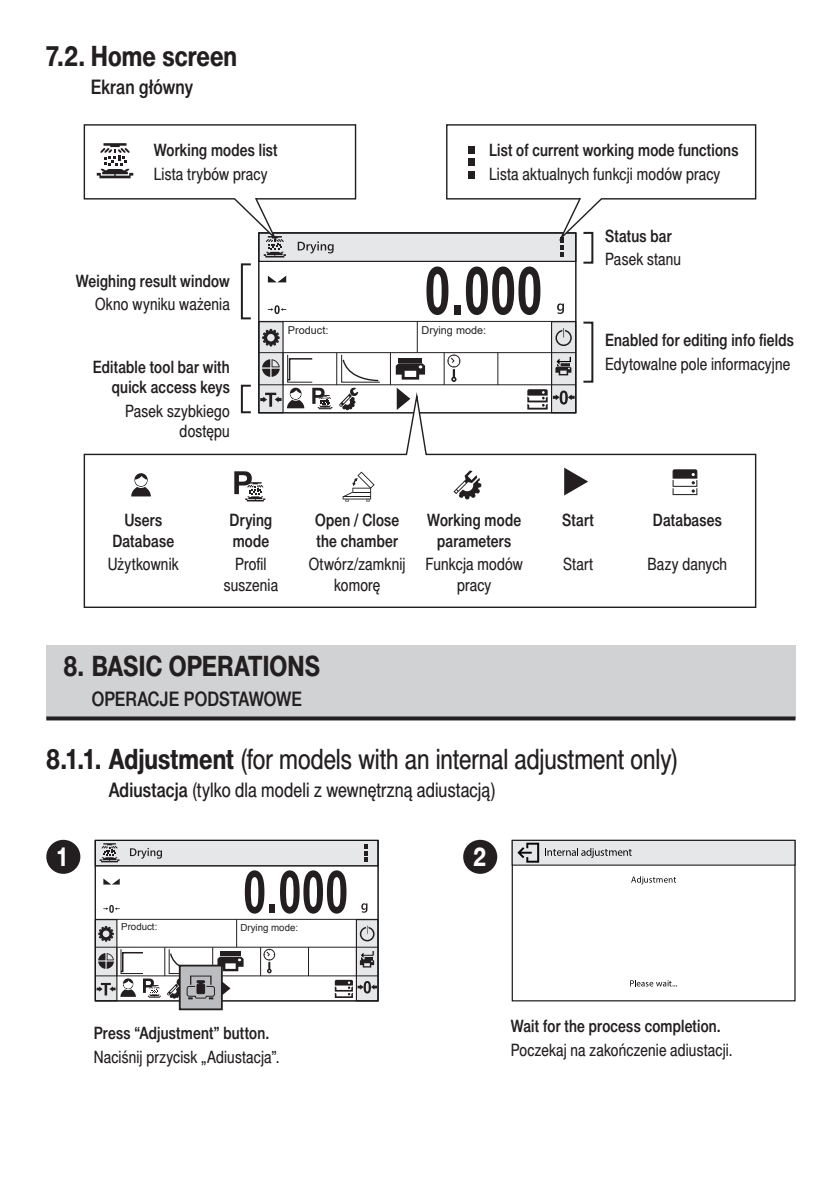
<style>
.page{position:relative;width:840px;height:1191px;background:#fff}
.page>*{position:absolute;margin:0;border:0;box-sizing:border-box;transform-origin:0 0}
.Nagłówek_2{font:28px "Switzer Cnd EFN";letter-spacing:-.005em;color:#231f20}
.Nagłówek{font:700 28px "Switzer Cnd EFN";color:#231f20}
.Nagłówek_2-2{font:700 28px "Switzer Cnd EFN";color:#231f20}
.t1{font:700 26px "Switzer Cnd EFN";color:#fff}
.Nagłówek_2-3{font:20px "Switzer Cnd EFN";letter-spacing:.005em;color:#231f20}
.Nagłówek-2{font:20px "Switzer Cnd EFN Medium";color:#231f20}
.Nagłówek_2-4{font:20px "Switzer Cnd EFN Medium";letter-spacing:.005em;color:#231f20}
.Treść_2{font:17px/20.4px "Switzer Cnd EFN Medium";letter-spacing:.01em;color:#231f20;text-align:center}
.treść_2{font:17px/20.4px "Switzer Cnd EFN";letter-spacing:.01em;color:#231f20;text-align:center}
.t2{font:10.8px "Arial";color:#231f20}
.t3{font:9.6px "Arial";color:#231f20}
.s1{font-weight:700}
.s2{font-family:"Switzer Cnd EFN Medium"}
</style>
<div class="page">
<div style="left:95px;top:840px;width:283px;height:26px;background:#e6e7e9"></div>
<div style="left:356px;top:919px;width:22px;height:81px;background:#e6e7e9"></div>
<div style="left:355px;top:919px;width:23px;height:82px;border:1px solid #231f20"></div>
<hr style="left:95px;top:975px;width:283px;height:1px;background:#231f20">
<svg style="left:308px;top:947px;width:1px;height:28px"></svg>
<hr style="left:95px;top:919px;width:283px;height:1px;background:#231f20">
<hr style="left:95px;top:946px;width:283px;height:1px;background:#231f20">
<hr style="left:95px;top:865px;width:283px;height:1px;background:#231f20">
<svg style="left:103px;top:878px;width:17px;height:6px"></svg>
<svg style="left:103px;top:905px;width:17px;height:7px"></svg>
<svg style="left:361px;top:903px;width:6px;height:9px"></svg>
<svg style="left:245px;top:870px;width:19px;height:43px"></svg>
<div style="left:269px;top:904px;width:6px;height:9px;background:#231f20"></div>
<svg style="left:280px;top:870px;width:66px;height:43px"></svg>
<svg style="left:130px;top:848px;width:32px;height:10px"></svg>
<svg style="left:100px;top:843px;width:19px;height:19px"></svg>
<svg style="left:364px;top:844px;width:3px;height:17px"></svg>
<div style="left:95px;top:840px;width:283px;height:161px;border:1px solid #111416"></div>
<div style="left:359px;top:926px;width:15px;height:15px;border:2px solid #231f20;border-radius:50%"></div>
<svg style="left:366px;top:925px;width:2px;height:9px"></svg>
<svg style="left:334px;top:947px;width:43px;height:51px"></svg>
<svg style="left:260px;top:947px;width:15px;height:29px"></svg>
<div style="left:180px;top:965px;width:42px;height:44px;background:#bcbdc0"></div>
<div style="left:179px;top:964px;width:44px;height:46px;border:2px solid #231f20"></div>
<svg style="left:96px;top:919px;width:147px;height:80px"></svg>
<div style="left:512px;top:840px;width:282px;height:25px;background:#e6e7e9"></div>
<div style="left:511px;top:840px;width:284px;height:25px;border:1px solid #231f20"></div>
<svg style="left:517px;top:842px;width:114px;height:20px"></svg>
<svg style="left:631px;top:876px;width:44px;height:8px"></svg>
<svg style="left:630px;top:980px;width:46px;height:6px"></svg>
<div style="left:46px;top:840px;width:34px;height:34px;background:#231f20;border-radius:50%"></div>
<div style="left:463px;top:840px;width:34px;height:34px;background:#231f20;border-radius:50%"></div>
<div style="left:259px;top:233px;width:316px;height:28px;background:#e6e7e9"></div>
<div style="left:259px;top:322px;width:24px;height:91px;background:#e6e7e9"></div>
<svg style="left:262px;top:329px;width:17px;height:17px"></svg>
<svg style="left:552px;top:323px;width:22px;height:65px"></svg>
<div style="left:550px;top:321px;width:26px;height:92px;border:1px solid #231f20"></div>
<hr style="left:259px;top:384px;width:316px;height:1px;background:#231f20">
<hr style="left:416px;top:321px;width:1px;height:32px;background:#231f20">
<hr style="left:336px;top:353px;width:1px;height:32px;background:#231f20">
<hr style="left:390px;top:353px;width:1px;height:32px;background:#231f20">
<hr style="left:497px;top:353px;width:1px;height:32px;background:#231f20">
<hr style="left:259px;top:321px;width:316px;height:1px;background:#231f20">
<hr style="left:259px;top:352px;width:316px;height:1px;background:#231f20">
<hr style="left:259px;top:261px;width:316px;height:1px;background:#231f20">
<svg style="left:268px;top:276px;width:18px;height:6px"></svg>
<svg style="left:268px;top:305px;width:18px;height:9px"></svg>
<svg style="left:557px;top:303px;width:6px;height:11px"></svg>
<svg style="left:426px;top:266px;width:22px;height:49px"></svg>
<div style="left:454px;top:305px;width:6px;height:9px;background:#231f20"></div>
<svg style="left:465px;top:266px;width:75px;height:49px"></svg>
<svg style="left:554px;top:355px;width:17px;height:20px"></svg>
<div style="left:556px;top:330px;width:14px;height:15px;background:#e6e7e9;border-radius:50%"></div>
<div style="left:555px;top:330px;width:16px;height:16px;border:2px solid #231f20;border-radius:50%"></div>
<svg style="left:562px;top:327px;width:2px;height:11px"></svg>
<hr style="left:443px;top:353px;width:1px;height:32px;background:#231f20">
<hr style="left:550px;top:353px;width:1px;height:32px;background:#231f20">
<hr style="left:282px;top:353px;width:1px;height:32px;background:#231f20">
<svg style="left:260px;top:354px;width:72px;height:34px"></svg>
<svg style="left:338px;top:354px;width:42px;height:34px"></svg>
<hr style="left:398px;top:358px;width:24px;height:4px;background:#231f20">
<svg style="left:395px;top:363px;width:30px;height:16px"></svg>
<svg style="left:447px;top:354px;width:13px;height:28px"></svg>
<div style="left:582px;top:232px;width:11px;height:32px;border:2px solid #231f20"></div>
<div style="left:241px;top:385px;width:11px;height:28px;border:2px solid #231f20"></div>
<div style="left:241px;top:263px;width:11px;height:56px;border:2px solid #231f20"></div>
<div style="left:582px;top:322px;width:11px;height:61px;border:2px solid #231f20"></div>
<svg style="left:83px;top:388px;width:673px;height:220px"></svg>
<svg style="left:445px;top:124px;width:311px;height:133px"></svg>
<svg style="left:131px;top:473px;width:20px;height:23px"></svg>
<svg style="left:672px;top:469px;width:25px;height:26px"></svg>
<div style="left:468px;top:146px;width:6px;height:7px;background:#231f20"></div>
<div style="left:468px;top:159px;width:6px;height:7px;background:#231f20"></div>
<div style="left:468px;top:171px;width:6px;height:7px;background:#231f20"></div>
<svg style="left:83px;top:124px;width:274px;height:133px"></svg>
<svg style="left:234px;top:471px;width:31px;height:30px"></svg>
<svg style="left:564px;top:467px;width:24px;height:28px"></svg>
<svg style="left:453px;top:470px;width:28px;height:29px"></svg>
<svg style="left:342px;top:471px;width:32px;height:30px"></svg>
<div style="left:46px;top:644px;width:749px;height:74px;background:#d1d2d4"></div>
<svg style="left:46px;top:716px;width:749px;height:4px;fill:#231f20"></svg>
<p class="Nagłówek_2-2" style="left:45px;top:39px;width:193px">7.2. Home screen</p>
<p class="Nagłówek_2-4" style="left:91px;top:75px;width:104px">Ekran główny</p>
<p class="Treść_2" style="left:154px;top:140px;width:125px">Working modes list</p>
<p class="Treść_2" style="left:489px;top:140px;width:251px">List of current working mode functions</p>
<p class="treść_2" style="left:154px;top:163px;width:115px">Lista trybów pracy</p>
<p class="treść_2" style="left:489px;top:163px;width:233px">Lista aktualnych funkcji modów pracy</p>
<p class="Treść_2" style="left:604px;top:225px;width:68px">Status bar</p>
<p class="Treść_2" style="left:76px;top:270px;width:155px">Weighing result window</p>
<p class="treść_2" style="left:95px;top:294px;width:136px">Okno wyniku ważenia</p>
<p class="Treść_2" style="left:93px;top:356px;width:138px">Editable tool bar with</p>
<p class="Treść_2" style="left:112px;top:377px;width:119px">quick access keys</p>
<p class="treść_2" style="left:125px;top:400px;width:106px">Pasek szybkiego</p>
<p class="treść_2" style="left:179px;top:421px;width:52px">dostępu</p>
<p class="t2" style="left:288px;top:323px;width:42px">Product:</p>
<p class="t2" style="left:421px;top:323px;width:66px">Drying mode:</p>
<p class="treść_2" style="left:604px;top:249px;width:78px">Pasek stanu</p>
<p class="Treść_2" style="left:604px;top:329px;width:190px">Enabled for editing info fields</p>
<p class="treść_2" style="left:604px;top:353px;width:186px">Edytowalne pole informacyjne</p>
<p class="Treść_2" style="left:112px;top:510px;width:63px">Users<br>Database</p>
<p class="Treść_2" style="left:229px;top:510px;width:44px;text-align:left">Drying mode</p>
<p class="Treść_2" style="left:315px;top:510px;width:86px">Open / Close</p>
<p class="Treść_2" style="left:316px;top:530px;width:83px">the chamber</p>
<p class="Treść_2" style="left:427px;top:510px;width:95px">Working mode parameters</p>
<p class="Treść_2" style="left:562px;top:510px;width:33px">Start</p>
<p class="Treść_2" style="left:652px;top:510px;width:70px">Databases</p>
<p class="treść_2" style="left:108px;top:554px;width:72px">Użytkownik</p>
<p class="treść_2" style="left:224px;top:554px;width:56px">Profil suszenia</p>
<p class="treść_2" style="left:308px;top:554px;width:98px">Otwórz/zamknij komorę</p>
<p class="treść_2" style="left:425px;top:554px;width:99px">Funkcja modów pracy</p>
<p class="treść_2" style="left:562px;top:554px;width:32px">Start</p>
<p class="treść_2" style="left:647px;top:554px;width:81px">Bazy danych</p>
<p class="Nagłówek" style="left:63px;top:649px;width:258px">8. BASIC OPERATIONS</p>
<p class="Nagłówek-2" style="left:92px;top:686px;width:212px">OPERACJE PODSTAWOWE</p>
<p class="Nagłówek_2" style="left:46px;top:742px;width:632px"><span class="s1">8.1.1. Adjustment</span> (for models with an internal adjustment only)</p>
<p class="Nagłówek_2-3" style="left:109px;top:778px;width:388px"><span class="s2">Adiustacja</span> (tylko dla modeli z wewnętrzną adiustacją)</p>
<p class="t1" style="left:56px;top:841px;width:15px">1</p>
<p class="t1" style="left:473px;top:841px;width:15px">2</p>
<p class="t3" style="left:121px;top:920px;width:38px">Product:</p>
<p class="t3" style="left:240px;top:921px;width:59px">Drying mode:</p>
<p class="Treść_2" style="left:94px;top:1023px;width:177px">Press “Adjustment” button.</p>
<p class="Treść_2" style="left:510px;top:1015px;width:211px">Wait for the process completion.</p>
<p class="treść_2" style="left:94px;top:1046px;width:187px">Naciśnij przycisk „Adiustacja”.</p>
<p class="treść_2" style="left:510px;top:1039px;width:223px">Poczekaj na zakończenie adiustacji.</p>
</div>
